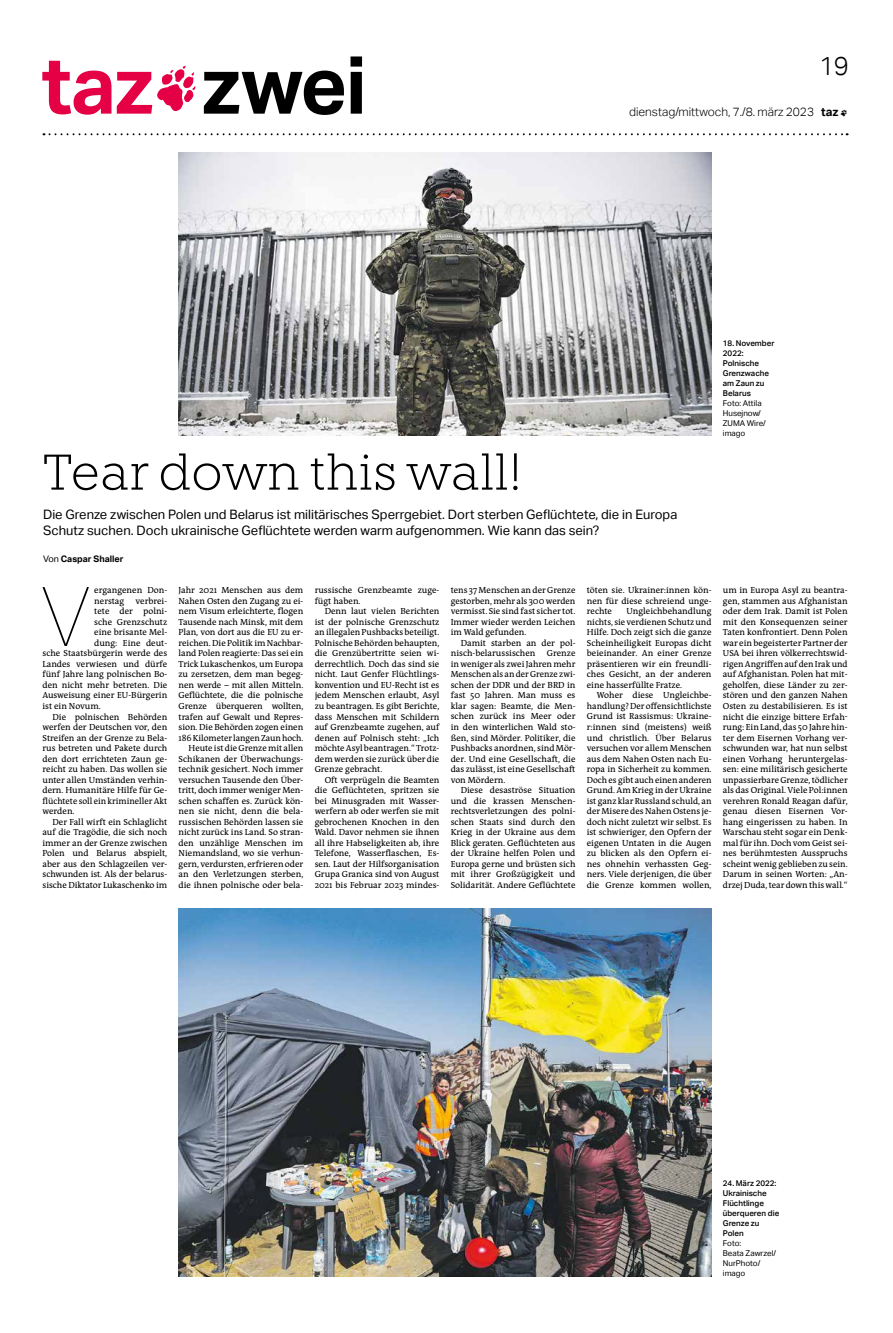
<style>
.page{position:relative;width:893px;height:1333px;background:#fff}
.page>*{position:absolute;margin:0;border:0;box-sizing:border-box;transform-origin:0 0}
.t1{font:100 82.4px "Aktiv Grotesk";color:#000}
.t2{font:700 80px "Aktiv Grotesk";letter-spacing:-.02em;color:#000}
.t3{font:300 50px "Knile";letter-spacing:-.01em;color:#000}
.t4{font:300 26px "Aktiv Grotesk";color:#000}
.t5{font:13px/15.8px "Aktiv Grotesk";color:#000}
.t6{font:300 12px "Aktiv Grotesk";color:#000}
.t7{font:700 12px "Aktiv Grotesk";color:#000}
.t8{font:700 9px "Aktiv Grotesk";color:#000}
.t9{font:8.9px/10.5px "Qua Text";color:#000;text-align:justify}
.t10{font:500 8px/10px "Aktiv Grotesk";color:#000}
.t11{font:8px/10px "Aktiv Grotesk";color:#000}
.s1{color:#e50046}
.s2{font-weight:400}
</style>
<div class="page">
<img style="left:179px;top:908px;width:532px;height:368px">
<svg style="left:157px;top:65px;width:38px;height:46px"></svg>
<img style="left:179px;top:152px;width:532px;height:284px">
<svg style="left:44px;top:133px;width:804px;height:2px"></svg>
<h2 class="t2" style="left:41px;top:54px;width:327px"><span class="s1">taz</span> zwei</h2>
<h3 class="t6" style="left:629px;top:107px;width:187px">dienstag/mittwoch, 7./8. märz 2023</h3>
<h3 class="t4" style="left:819px;top:55px;width:32px">19</h3>
<h3 class="t7" style="left:821px;top:107px;width:19px">taz</h3>
<h3 class="t3" style="left:43px;top:443px;width:481px">Tear down this wall!</h3>
<h3 class="t5" style="left:43px;top:506px;width:636px">Die Grenze zwischen Polen und Belarus ist militärisches Sperrgebiet. Dort sterben Geflüchtete, die in Europa<br>Schutz suchen. Doch ukrainische Geflüchtete werden warm aufgenommen. Wie kann das sein?</h3>
<p class="t8" style="left:43px;top:555px;width:82px"><span class="s2">Von</span> Caspar Shaller</p>
<p class="t10" style="left:723px;top:338px;width:53px">18. November<br>2022:<br>Polnische<br>Grenzwache am Zaun zu<br>Belarus</p>
<p class="t11" style="left:723px;top:398px;width:45px">Foto: Attila<br>Husejnow/<br>ZUMA Wire/ imago</p>
<h1 class="t1" style="left:40px;top:569px;width:52px">V</h1>
<p class="t9" style="left:94px;top:586px;width:74px">ergangenen Don&shy;nerstag</p>
<p class="t9" style="left:136px;top:596px;width:33px">verbrei-</p>
<p class="t9" style="left:94px;top:607px;width:74px">tete der polni-</p>
<p class="t9" style="left:94px;top:617px;width:74px">sche Grenzschutz</p>
<p class="t9" style="left:94px;top:628px;width:74px">eine brisante Mel-</p>
<p class="t9" style="left:94px;top:638px;width:74px">dung: Eine deut-</p>
<p class="t9" style="left:43px;top:649px;width:126px">sche Staatsbürgerin werde des</p>
<p class="t9" style="left:43px;top:659px;width:126px">Landes verwiesen und dürfe</p>
<p class="t9" style="left:43px;top:670px;width:126px">fünf Jahre lang polnischen Bo-</p>
<p class="t9" style="left:43px;top:680px;width:126px">den nicht mehr betreten. Die</p>
<p class="t9" style="left:43px;top:691px;width:126px">Ausweisung einer EU-Bürgerin</p>
<p class="t9" style="left:43px;top:701px;width:60px">ist ein Novum.</p>
<p class="t9" style="left:53px;top:712px;width:116px">Die polnischen Behörden</p>
<p class="t9" style="left:43px;top:722px;width:126px">werfen der Deutschen vor, den</p>
<p class="t9" style="left:43px;top:733px;width:126px">Streifen an der Grenze zu Bela-</p>
<p class="t9" style="left:43px;top:743px;width:126px">rus betreten und Pakete durch</p>
<p class="t9" style="left:43px;top:754px;width:126px">den dort errichteten Zaun ge-</p>
<p class="t9" style="left:43px;top:764px;width:126px">reicht zu haben. Das wollen sie</p>
<p class="t9" style="left:43px;top:775px;width:126px">unter allen Umständen verhin-</p>
<p class="t9" style="left:43px;top:785px;width:126px">dern. Humanitäre Hilfe für Ge-</p>
<p class="t9" style="left:43px;top:796px;width:126px">flüchtete soll ein krimineller Akt</p>
<p class="t9" style="left:43px;top:806px;width:34px">werden.</p>
<p class="t9" style="left:53px;top:817px;width:116px">Der Fall wirft ein Schlaglicht</p>
<p class="t9" style="left:43px;top:827px;width:126px">auf die Tragödie, die sich noch</p>
<p class="t9" style="left:43px;top:838px;width:126px">immer an der Grenze zwischen</p>
<p class="t9" style="left:43px;top:848px;width:126px">Polen und Belarus abspielt,</p>
<p class="t9" style="left:43px;top:859px;width:126px">aber aus den Schlagzeilen ver-</p>
<p class="t9" style="left:43px;top:869px;width:126px">schwunden ist. Als der belarus-</p>
<p class="t9" style="left:43px;top:880px;width:126px">sische Diktator Lukaschenko im</p>
<p class="t9" style="left:179px;top:586px;width:126px;text-align:right">Jahr 2021 Menschen aus dem<br>Nahen Osten den Zugang zu ei&shy;nem Visum erleichterte, flogen<br>Tausende nach Minsk, mit dem<br>Plan, von dort aus die EU zu er&shy;reichen. Die Politik im Nachbar&shy;land Polen reagierte: Das sei ein<br>Trick Lukaschenkos, um Europa zu zersetzen, dem man begeg&shy;nen werde – mit allen Mitteln.<br>Geflüchtete, die die polnische<br>Grenze überqueren wollten, trafen auf Gewalt und Repres&shy;sion. Die Behörden zogen einen<br>186 Kilometer langen Zaun hoch.<br>Heute ist die Grenze mit allen<br>Schikanen der Überwachungs&shy;technik gesichert. Noch immer versuchen Tausende den Über&shy;tritt, doch immer weniger Men&shy;schen schaffen es. Zurück kön&shy;nen sie nicht, denn die bela&shy;russischen Behörden lassen sie nicht zurück ins Land. So stran&shy;den unzählige Menschen im<br>Niemandsland, wo sie verhun&shy;gern, verdursten, erfrieren oder an den Verletzungen sterben, die ihnen polnische oder bela-</p>
<p class="t9" style="left:315px;top:586px;width:126px">russische Grenzbeamte zuge&shy;fügt haben.</p>
<p class="t9" style="left:315px;top:607px;width:126px;text-indent:10px">Denn laut vielen Berichten ist der polnische Grenzschutz an illegalen Pushbacks beteiligt.<br>Polnische Behörden behaupten, die Grenzübertritte seien wi&shy;derrechtlich. Doch das sind sie nicht. Laut Genfer Flüchtlings&shy;konvention und EU-Recht ist es jedem Menschen erlaubt, Asyl zu beantragen. Es gibt Berichte, dass Menschen mit Schildern auf Grenzbeamte zugehen, auf denen auf Polnisch steht: „Ich möchte Asyl beantragen.“ Trotz&shy;dem werden sie zurück über die Grenze gebracht.</p>
<p class="t9" style="left:315px;top:775px;width:126px;text-indent:10px">Oft verprügeln die Beamten die Geflüchteten, spritzen sie bei Minusgraden mit Wasser&shy;werfern ab oder werfen sie mit gebrochenen Knochen in den Wald. Davor nehmen sie ihnen all ihre Habseligkeiten ab, ihre Telefone, Wasserflaschen, Es&shy;sen. Laut der Hilfsorganisation Grupa Granica sind von August 2021 bis Februar 2023 mindes-</p>
<p class="t9" style="left:451px;top:586px;width:126px">tens 37 Menschen an der Grenze gestorben, mehr als 300 werden vermisst. Sie sind fast sicher tot.<br>Immer wieder werden Leichen im Wald gefunden.</p>
<p class="t9" style="left:451px;top:638px;width:126px;text-indent:10px">Damit starben an der pol&shy;nisch-belarussischen</p>
<p class="t9" style="left:451px;top:649px;width:126px;text-indent:96px">Grenze in weniger als zwei Jahren mehr Menschen als an der Grenze zwi&shy;schen der DDR und der BRD in fast 50 Jahren. Man muss es klar sagen: Beamte, die Men&shy;schen zurück ins Meer oder in den winterlichen Wald sto&shy;ßen, sind Mörder. Politiker, die Pushbacks anordnen, sind Mör&shy;der. Und eine Gesellschaft, die das zulässt, ist eine Gesellschaft von Mördern.</p>
<p class="t9" style="left:451px;top:785px;width:126px;text-indent:10px">Diese desaströse Situation und die krassen Menschen&shy;rechtsverletzungen des polni&shy;schen Staats sind durch den Krieg in der Ukraine aus dem Blick geraten. Geflüchteten aus der Ukraine helfen Polen und Europa gerne und brüsten sich mit ihrer Großzügigkeit und Solidarität. Andere Geflüchtete</p>
<p class="t9" style="left:587px;top:586px;width:126px">töten sie. Ukrai ne r:in nen kön&shy;nen für diese schreiend unge&shy;rechte</p>
<p class="t9" style="left:587px;top:607px;width:126px;text-indent:40px">Ungleichbehandlung nichts, sie verdienen Schutz und Hilfe. Doch zeigt sich die ganze Scheinheiligkeit Europas dicht beieinander. An einer Grenze präsentieren wir ein freundli&shy;ches Gesicht, an der anderen eine hasserfüllte Fratze.</p>
<p class="t9" style="left:587px;top:691px;width:126px;text-indent:10px">Woher diese Ungleichbe&shy;handlung? Der offensichtlichste Grund ist Rassismus: Ukrai ne&shy;r:in nen sind (meistens) weiß und christlich. Über Belarus versuchen vor allem Menschen aus dem Nahen Osten nach Eu&shy;ropa in Sicherheit zu kommen.<br>Doch es gibt auch einen anderen Grund. Am Krieg in der Ukraine ist ganz klar Russland schuld, an der Misere des Nahen Ostens je&shy;doch nicht zuletzt wir selbst. Es ist schwieriger, den Opfern der eigenen Untaten in die Augen zu blicken als den Opfern ei&shy;nes ohnehin verhassten Geg&shy;ners. Viele derjenigen, die über die Grenze kommen wollen,</p>
<p class="t9" style="left:723px;top:586px;width:126px">um in Europa Asyl zu beantra&shy;gen, stammen aus Afghanistan oder dem Irak. Damit ist Polen mit den Konsequenzen seiner Taten konfrontiert. Denn Polen war ein begeisterter Partner der USA bei ihren völkerrechtswid&shy;rigen Angriffen auf den Irak und auf Afghanistan. Polen hat mit&shy;geholfen, diese Länder zu zer&shy;stören und den ganzen Nahen Osten zu destabilisieren. Es ist nicht die einzige bittere Erfah&shy;rung: Ein Land, das 50 Jahre hin&shy;ter dem Eisernen Vorhang ver&shy;schwunden war, hat nun selbst einen Vorhang heruntergelas&shy;sen: eine militärisch gesicherte unpassierbare Grenze, tödlicher als das Original. Viele Po l:in nen verehren Ronald Reagan dafür, genau diesen Eisernen Vor&shy;hang eingerissen zu haben. In Warschau steht sogar ein Denk&shy;mal für ihn. Doch vom Geist sei&shy;nes berühmtesten Ausspruchs scheint wenig geblieben zu sein.<br>Darum in seinen Worten: „An&shy;drzej Duda, tear down this wall.“</p>
<p class="t10" style="left:723px;top:1178px;width:58px">24. März 2022:<br>Ukrainische<br>Flüchtlinge überqueren die<br>Grenze zu<br>Polen</p>
<p class="t11" style="left:723px;top:1238px;width:55px">Foto:<br>Beata Zawrzel/<br>NurPhoto/ imago</p>
</div>
